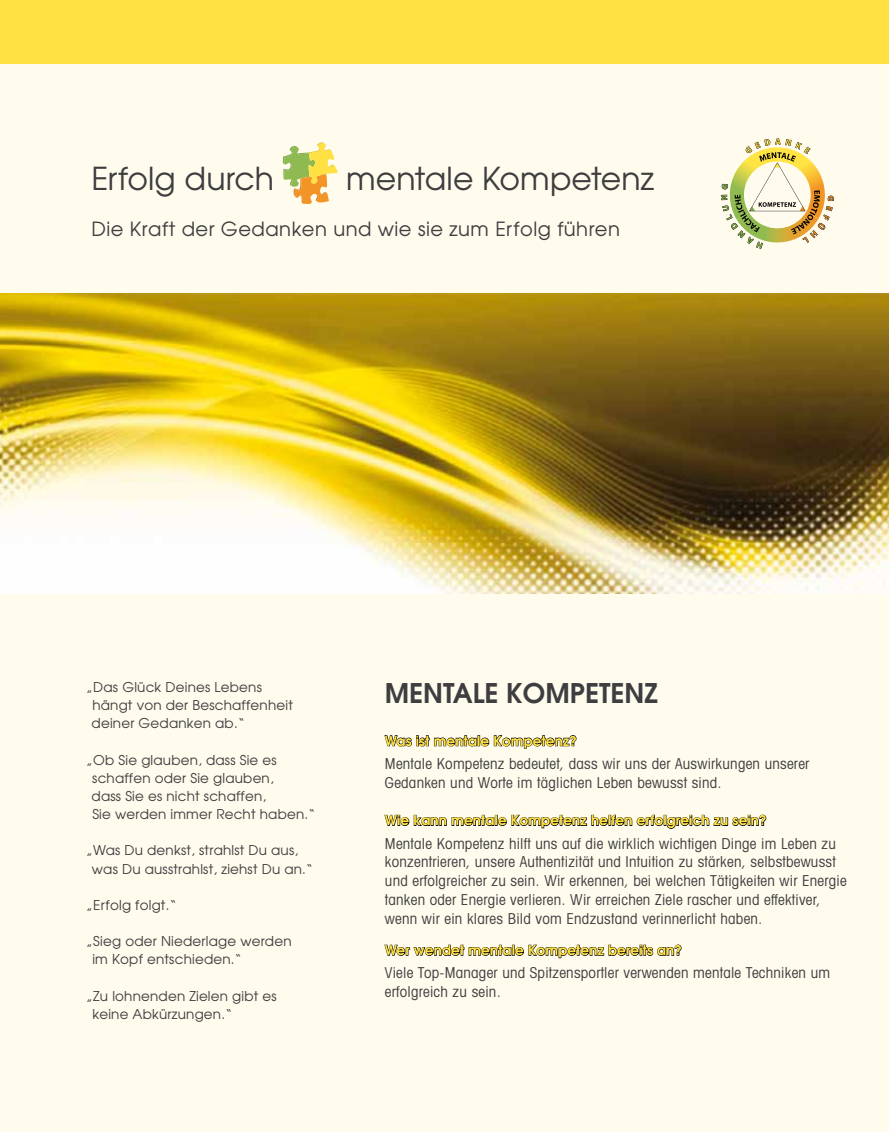
<style>
.page{position:relative;width:889px;height:1132px;background:#fff}
.page>*{position:absolute;margin:0;border:0;box-sizing:border-box;transform-origin:0 0}
.t1{font:31.5px "Avant Garde";color:#3e3d40}
.t2{font:600 27px "Avant Garde";color:#3e3d40}
.t3{font:19.5px "Avant Garde";letter-spacing:.025em;color:#3e3d40}
.t4{font:condensed 15px/18.8px "Avant Garde";letter-spacing:.015em;color:#3e3d40}
.t5{font:13.5px/18.1px "Avant Garde";letter-spacing:.015em;color:#3e3d40}
.t6{font:600 13.5px "Avant Garde";letter-spacing:.015em;color:#ffe143}
</style>
<div class="page">
<div style="left:0;top:0;width:889px;height:1131px;background:#fffced"></div>
<div style="left:0;top:0;width:889px;height:64px;background:#ffe143"></div>
<svg style="left:384px;top:735px;width:193px;height:13px"></svg>
<svg style="left:384px;top:814px;width:382px;height:14px"></svg>
<svg style="left:384px;top:944px;width:298px;height:14px"></svg>
<img style="left:0;top:293px;width:889px;height:300px">
<svg style="left:283px;top:142px;width:55px;height:62px"></svg>
<svg style="left:721px;top:138px;width:113px;height:111px"></svg>
<h1 class="t1" style="left:91px;top:159px;width:184px">Erfolg durch</h1>
<h1 class="t1" style="left:346px;top:159px;width:309px">mentale Kompetenz</h1>
<h3 class="t3" style="left:91px;top:216px;width:530px">Die Kraft der Gedanken und wie sie zum Erfolg führen</h3>
<p class="t5" style="left:92px;top:677px;width:203px;text-indent:-5px">„Das Glück Deines Lebens hängt von der Beschaffenheit deiner Gedanken ab.“</p>
<p class="t5" style="left:92px;top:750px;width:225px;text-indent:-5px">„Ob Sie glauben, dass Sie es schaffen oder Sie glauben,<br>dass Sie es nicht schaffen,<br>Sie werden immer Recht haben.“</p>
<p class="t5" style="left:92px;top:840px;width:223px;text-indent:-6px">„Was Du denkst, strahlst Du aus, was Du ausstrahlst, ziehst Du an.“</p>
<p class="t5" style="left:86px;top:895px;width:92px">„Erfolg folgt.“</p>
<p class="t5" style="left:92px;top:931px;width:201px;text-indent:-6px">„Sieg oder Niederlage werden im Kopf entschieden.“</p>
<p class="t5" style="left:92px;top:986px;width:186px;text-indent:-6px">„Zu lohnenden Zielen gibt es keine Abkürzungen.“</p>
<h2 class="t2" style="left:385px;top:674px;width:274px">MENTALE KOMPETENZ</h2>
<p class="t6" style="left:385px;top:731px;width:194px">Was ist mentale Kompetenz?</p>
<p class="t4" style="left:385px;top:753px;width:426px">Mentale Kompetenz bedeutet, dass wir uns der Auswirkungen unserer<br>Gedanken und Worte im täglichen Leben bewusst sind.</p>
<p class="t6" style="left:385px;top:811px;width:383px">Wie kann mentale Kompetenz helfen erfolgreich zu sein?</p>
<p class="t4" style="left:385px;top:833px;width:463px">Mentale Kompetenz hilft uns auf die wirklich wichtigen Dinge im Leben zu konzentrieren, unsere Authentizität und Intuition zu stärken, selbstbewusst und erfolgreicher zu sein. Wir erkennen, bei welchen Tätigkeiten wir Energie tanken oder Energie verlieren. Wir erreichen Ziele rascher und effektiver, wenn wir ein klares Bild vom Endzustand verinnerlicht haben.</p>
<p class="t6" style="left:385px;top:941px;width:299px">Wer wendet mentale Kompetenz bereits an?</p>
<p class="t4" style="left:385px;top:963px;width:446px">Viele Top-Manager und Spitzensportler verwenden mentale Techniken um erfolgreich zu sein.</p>
</div>
